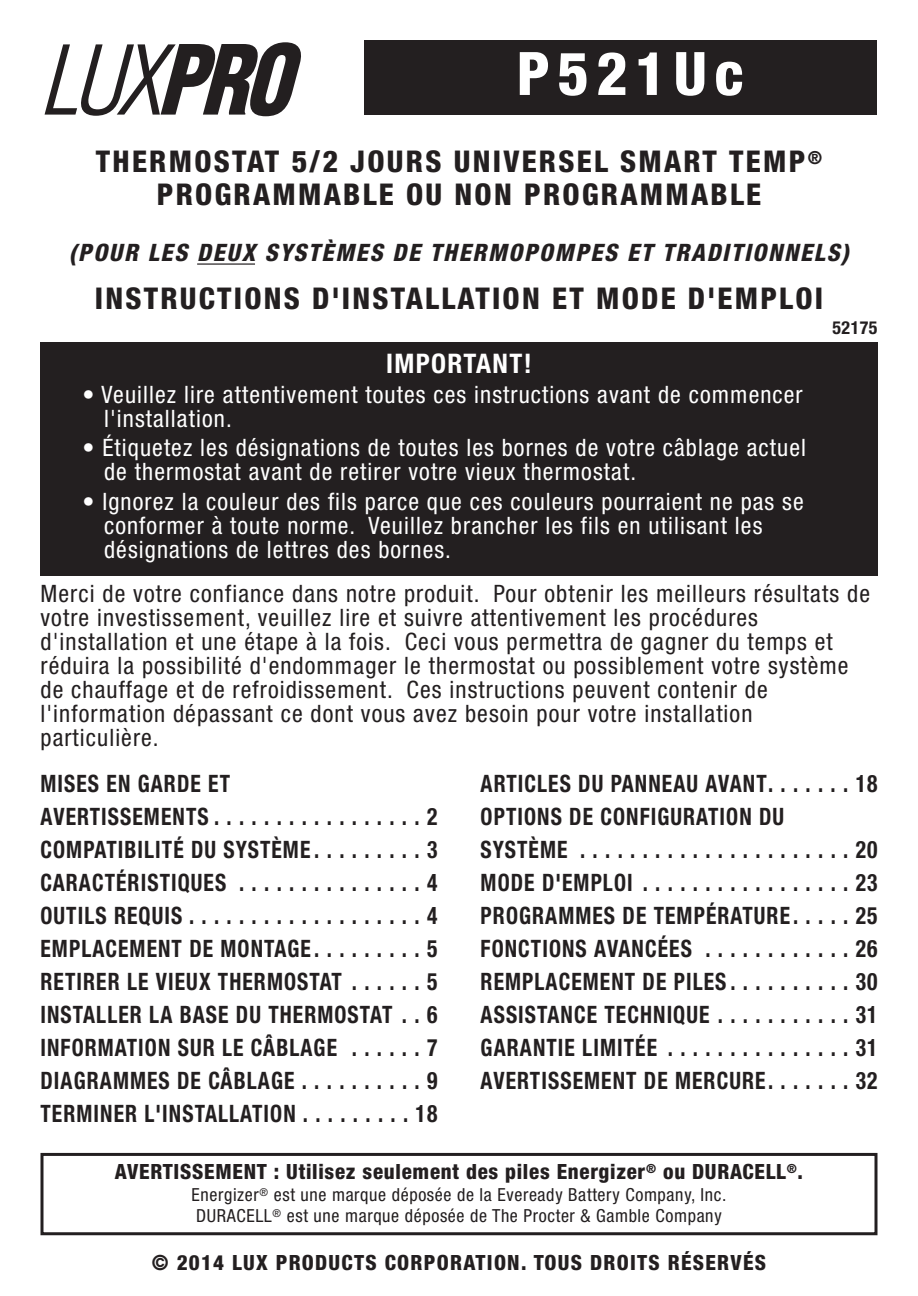
<style>
.page{position:relative;width:918px;height:1296px;background:#fff}
.page>*{position:absolute;margin:0;border:0;box-sizing:border-box;transform-origin:0 0}
.t1{font:800 condensed 60px "Helvetica Neue LT Std";letter-spacing:.125em;color:#fff}
.t2{font:800 condensed 30px/33px "Helvetica Neue LT Std";letter-spacing:.075em;color:#231f20;text-align:center}
.t3{font:700 condensed 27px "Helvetica Neue LT Std";letter-spacing:.05em;color:#fff}
.t4{font:700 condensed 24px/33px "Helvetica Neue LT Std";letter-spacing:.05em;color:#231f20;scale:.9 1}
.t5{font:condensed 24px/24px "Helvetica Neue LT Std";letter-spacing:.045em;color:#231f20}
.t6{font:condensed 24px/24px "Helvetica Neue LT Std";letter-spacing:.045em;color:#fff}
.t7{font:italic 800 condensed 24px "Helvetica Neue LT Std";letter-spacing:.075em;color:#231f20}
.t8{font:800 condensed 21px "Helvetica Neue LT Std";letter-spacing:.035em;color:#231f20}
.t9{font:800 condensed 21px "Helvetica Neue LT Std";letter-spacing:.06em;color:#231f20}
.t10{font:condensed 18px/21px "Helvetica Neue LT Std";letter-spacing:.035em;color:#231f20}
.t11{font:700 condensed 18px "Helvetica Neue LT Std";letter-spacing:.025em;color:#231f20}
</style>
<div class="page">
<div style="left:40px;top:1153px;width:838px;height:82px;border:3px solid #231f20"></div>
<div style="left:364px;top:40px;width:514px;height:75px;background:#231f20"></div>
<hr style="left:197px;top:263px;width:58px;height:2px;background:#231f20">
<div style="left:40px;top:343px;width:838px;height:233px;background:#231f20"></div>
<svg style="left:45px;top:42px;width:256px;height:74px"></svg>
<h1 class="t1" style="left:517px;top:52px;width:228px">P521Uc</h1>
<p class="t2" style="left:96px;top:148px;width:728px">THERMOSTAT 5/2 JOURS UNIVERSEL SMART TEMP<sup>®<br></sup>PROGRAMMABLE OU NON PROGRAMMABLE</p>
<p class="t7" style="left:69px;top:244px;width:782px">(POUR LES DEUX SYSTÈMES DE THERMOPOMPES ET TRADITIONNELS)</p>
<p class="t2" style="left:95px;top:284px;width:730px">INSTRUCTIONS D'INSTALLATION ET MODE D'EMPLOI</p>
<p class="t11" style="left:833px;top:321px;width:46px">52175</p>
<p class="t3" style="left:386px;top:354px;width:147px">IMPORTANT!</p>
<p class="t6" style="left:104px;top:384px;width:700px;text-indent:-22px">• Veuillez lire attentivement toutes ces instructions avant de commencer l'installation.</p>
<p class="t6" style="left:104px;top:438px;width:703px;text-indent:-22px">• Étiquetez les désignations de toutes les bornes de votre câblage actuel de thermostat avant de retirer votre vieux thermostat.</p>
<p class="t6" style="left:104px;top:491px;width:701px;text-indent:-22px">• Ignorez la couleur des fils parce que ces couleurs pourraient ne pas se conformer à toute norme. Veuillez brancher les fils en utilisant les désignations de lettres des bornes.</p>
<p class="t5" style="left:40px;top:583px;width:831px">Merci de votre confiance dans notre produit. Pour obtenir les meilleurs résultats de votre investissement, veuillez lire et suivre attentivement les procédures d'installation et une étape à la fois. Ceci vous permettra de gagner du temps et réduira la possibilité d'endommager le thermostat ou possiblement votre système de chauffage et de refroidissement. Ces instructions peuvent contenir de l'information dépassant ce dont vous avez besoin pour votre installation particulière.</p>
<p class="t4" style="left:41px;top:769px;width:443px">MISES EN GARDE ET<br>AVERTISSEMENTS . . . . . . . . . . . . . . . . . 2<br>COMPATIBILITÉ DU SYSTÈME . . . . . . . . . 3<br>CARACTÉRISTIQUES . . . . . . . . . . . . . . . 4<br>OUTILS REQUIS . . . . . . . . . . . . . . . . . . . 4<br>EMPLACEMENT DE MONTAGE. . . . . . . . . 5<br>RETIRER LE VIEUX THERMOSTAT . . . . . . 5<br>INSTALLER LA BASE DU THERMOSTAT . . 6<br>INFORMATION SUR LE CÂBLAGE . . . . . . 7<br>DIAGRAMMES DE CÂBLAGE . . . . . . . . . . 9<br>TERMINER L'INSTALLATION . . . . . . . . . 18</p>
<p class="t4" style="left:481px;top:769px;width:443px">ARTICLES DU PANNEAU AVANT. . . . . . . 18<br>OPTIONS DE CONFIGURATION DU<br>SYSTÈME . . . . . . . . . . . . . . . . . . . . . . 20<br>MODE D'EMPLOI . . . . . . . . . . . . . . . . . 23<br>PROGRAMMES DE TEMPÉRATURE. . . . . 25<br>FONCTIONS AVANCÉES . . . . . . . . . . . . 26<br>REMPLACEMENT DE PILES . . . . . . . . . . 30<br>ASSISTANCE TECHNIQUE . . . . . . . . . . . 31<br>GARANTIE LIMITÉE . . . . . . . . . . . . . . . 31<br>AVERTISSEMENT DE MERCURE. . . . . . . 32</p>
<p class="t8" style="left:115px;top:1164px;width:690px">AVERTISSEMENT : Utilisez seulement des piles Energizer<sup>®</sup> ou DURACELL<sup>®</sup>.</p>
<p class="t10" style="left:192px;top:1186px;width:536px">Energizer<sup>®</sup> est une marque déposée de la Eveready Battery Company, Inc.<br>DURACELL<sup>®</sup> est une marque déposée de The Procter &amp; Gamble Company</p>
<p class="t9" style="left:152px;top:1255px;width:616px">© 2014 LUX PRODUCTS CORPORATION. TOUS DROITS RÉSERVÉS</p>
</div>
